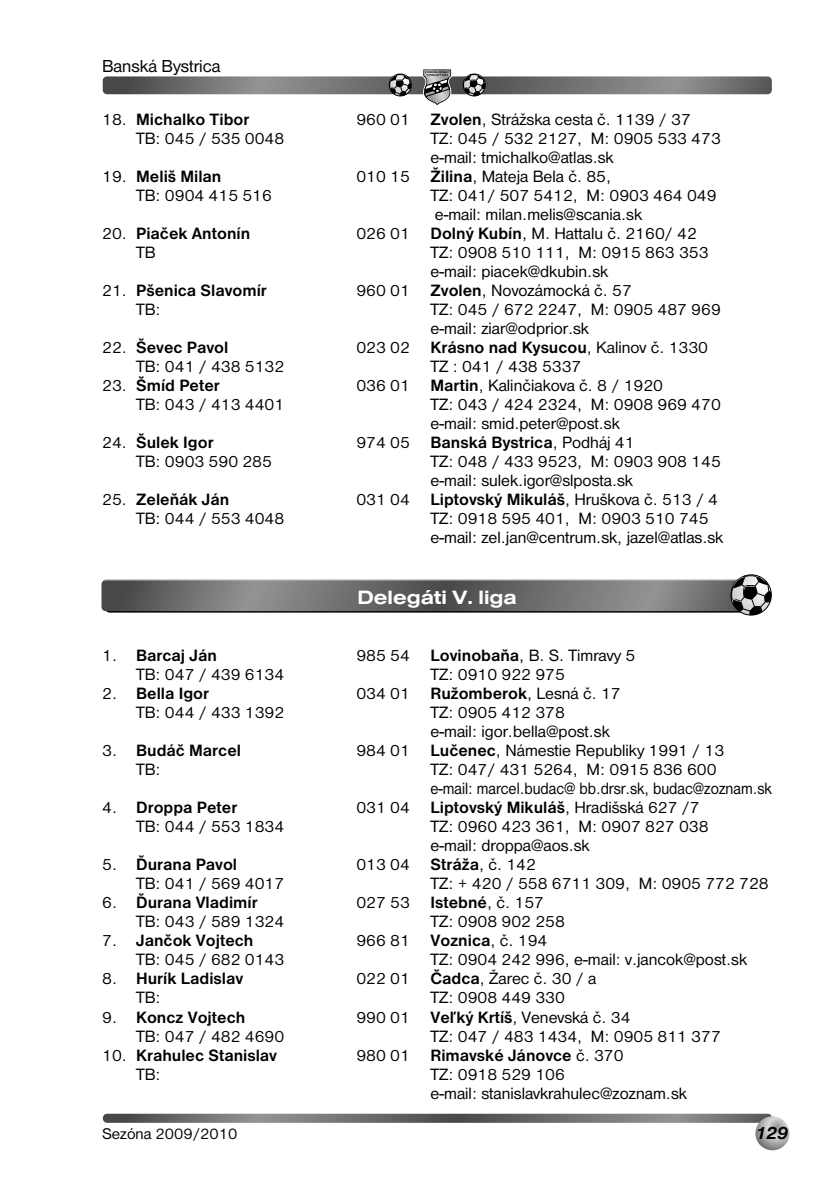
<style>
.page{position:relative;width:840px;height:1191px;background:#fff}
.page>*{position:absolute;margin:0;border:0;box-sizing:border-box;transform-origin:0 0}
.Text_zakladny{font:20px "Nimbus San DEE Bold Exte";color:#fff}
.t1{font:18px "Nimbus San DEE";color:#000}
.t2{font:italic 700 18px "Nimbus San DEE";color:#000}
.Text_zakladny-2{font:17px "Nimbus San DEE";color:#000}
.Text_zakladny-3{font:700 17px "Nimbus San DEE";color:#000}
.Text_zakladny-4{font:17px "Nimbus San DEE";color:#000;scale:.91 1}
.t3{font:16px "Nimbus San DEE";color:#000}
.s1{font-weight:400}
.s2{font-weight:700}
</style>
<div class="page">
<svg style="left:103px;top:1113px;width:668px;height:9px;background:#7a7a7a"></svg>
<svg style="left:755px;top:1116px;width:34px;height:34px"></svg>
<svg style="left:103px;top:76px;width:668px;height:18px;background:#757575"></svg>
<svg style="left:386px;top:73px;width:27px;height:24px"></svg>
<svg style="left:460px;top:73px;width:27px;height:24px"></svg>
<svg style="left:421px;top:69px;width:31px;height:36px"></svg>
<svg style="left:103px;top:574px;width:669px;height:42px"></svg>
<p class="t1" style="left:102px;top:56px;width:120px">Banská Bystrica</p>
<p class="Text_zakladny-3" style="left:102px;top:110px;width:149px"><span class="s1">18.</span> Michalko Tibor</p>
<p class="Text_zakladny-2" style="left:356px;top:110px;width:336px">960 01 <span class="s2">Zvolen</span>, Strážska cesta č. 1139 / 37</p>
<p class="Text_zakladny-2" style="left:136px;top:129px;width:149px">TB: 045 / 535 0048</p>
<p class="Text_zakladny-2" style="left:430px;top:129px;width:292px">TZ: 045 / 532 2127, M: 0905 533 473</p>
<p class="Text_zakladny-2" style="left:430px;top:148px;width:184px">e-mail: tmichalko@atlas.sk</p>
<p class="Text_zakladny-3" style="left:102px;top:167px;width:121px"><span class="s1">19.</span> Meliš Milan</p>
<p class="Text_zakladny-2" style="left:356px;top:167px;width:256px">010 15 <span class="s2">Žilina</span>, Mateja Bela č. 85,</p>
<p class="Text_zakladny-2" style="left:136px;top:186px;width:137px">TB: 0904 415 516</p>
<p class="Text_zakladny-2" style="left:430px;top:186px;width:287px">TZ: 041/ 507 5412, M: 0903 464 049</p>
<p class="Text_zakladny-2" style="left:434px;top:205px;width:209px">e-mail: milan.melis@scania.sk</p>
<p class="Text_zakladny-3" style="left:102px;top:224px;width:149px"><span class="s1">20.</span> Piaček Antonín</p>
<p class="Text_zakladny-2" style="left:356px;top:224px;width:342px">026 01 <span class="s2">Dolný Kubín</span>, M. Hattalu č. 2160/ 42</p>
<p class="Text_zakladny-2" style="left:136px;top:243px;width:21px">TB</p>
<p class="Text_zakladny-2" style="left:430px;top:243px;width:279px">TZ: 0908 510 111, M: 0915 863 353</p>
<p class="Text_zakladny-2" style="left:430px;top:262px;width:179px">e-mail: piacek@dkubin.sk</p>
<p class="Text_zakladny-3" style="left:102px;top:281px;width:166px"><span class="s1">21.</span> Pšenica Slavomír</p>
<p class="Text_zakladny-2" style="left:356px;top:281px;width:277px">960 01 <span class="s2">Zvolen</span>, Novozámocká č. 57</p>
<p class="Text_zakladny-2" style="left:136px;top:300px;width:26px">TB:</p>
<p class="Text_zakladny-2" style="left:430px;top:300px;width:292px">TZ: 045 / 672 2247, M: 0905 487 969</p>
<p class="Text_zakladny-2" style="left:430px;top:319px;width:160px">e-mail: ziar@odprior.sk</p>
<p class="Text_zakladny-3" style="left:102px;top:338px;width:128px"><span class="s1">22.</span> Ševec Pavol</p>
<p class="Text_zakladny-2" style="left:356px;top:338px;width:353px">023 02 <span class="s2">Krásno nad Kysucou</span>, Kalinov č. 1330</p>
<p class="Text_zakladny-2" style="left:136px;top:357px;width:149px">TB: 041 / 438 5132</p>
<p class="Text_zakladny-2" style="left:430px;top:357px;width:152px">TZ : 041 / 438 5337</p>
<p class="Text_zakladny-3" style="left:102px;top:376px;width:119px"><span class="s1">23.</span> Šmíd Peter</p>
<p class="Text_zakladny-2" style="left:356px;top:376px;width:308px">036 01 <span class="s2">Martin</span>, Kalinčiakova č. 8 / 1920</p>
<p class="Text_zakladny-2" style="left:136px;top:395px;width:149px">TB: 043 / 413 4401</p>
<p class="Text_zakladny-2" style="left:430px;top:395px;width:292px">TZ: 043 / 424 2324, M: 0908 969 470</p>
<p class="Text_zakladny-2" style="left:430px;top:414px;width:191px">e-mail: smid.peter@post.sk</p>
<p class="Text_zakladny-3" style="left:102px;top:433px;width:113px"><span class="s1">24.</span> Šulek Igor</p>
<p class="Text_zakladny-2" style="left:356px;top:433px;width:279px">974 05 <span class="s2">Banská Bystrica</span>, Podháj 41</p>
<p class="Text_zakladny-2" style="left:136px;top:452px;width:137px">TB: 0903 590 285</p>
<p class="Text_zakladny-2" style="left:430px;top:452px;width:292px">TZ: 048 / 433 9523, M: 0903 908 145</p>
<p class="Text_zakladny-2" style="left:430px;top:471px;width:204px">e-mail: sulek.igor@slposta.sk</p>
<p class="Text_zakladny-3" style="left:102px;top:490px;width:129px"><span class="s1">25.</span> Zeleňák Ján</p>
<p class="Text_zakladny-2" style="left:356px;top:490px;width:363px">031 04 <span class="s2">Liptovský Mikuláš</span>, Hruškova č. 513 / 4</p>
<p class="Text_zakladny-2" style="left:136px;top:509px;width:149px">TB: 044 / 553 4048</p>
<p class="Text_zakladny-2" style="left:430px;top:509px;width:279px">TZ: 0918 595 401, M: 0903 510 745</p>
<p class="Text_zakladny-2" style="left:430px;top:528px;width:294px">e-mail: zel.jan@centrum.sk, jazel@atlas.sk</p>
<p class="Text_zakladny" style="left:357px;top:586px;width:161px">Delegáti V. liga</p>
<p class="Text_zakladny-3" style="left:102px;top:646px;width:116px"><span class="s1">1.</span> Barcaj Ján</p>
<p class="Text_zakladny-2" style="left:356px;top:646px;width:280px">985 54 <span class="s2">Lovinobaňa</span>, B. S. Timravy 5</p>
<p class="Text_zakladny-2" style="left:136px;top:665px;width:149px">TB: 047 / 439 6134</p>
<p class="Text_zakladny-2" style="left:430px;top:665px;width:136px">TZ: 0910 922 975</p>
<p class="Text_zakladny-3" style="left:102px;top:684px;width:108px"><span class="s1">2.</span> Bella Igor</p>
<p class="Text_zakladny-2" style="left:356px;top:684px;width:266px">034 01 <span class="s2">Ružomberok</span>, Lesná č. 17</p>
<p class="Text_zakladny-2" style="left:136px;top:703px;width:149px">TB: 044 / 433 1392</p>
<p class="Text_zakladny-2" style="left:430px;top:703px;width:136px">TZ: 0905 412 378</p>
<p class="Text_zakladny-2" style="left:430px;top:722px;width:181px">e-mail: igor.bella@post.sk</p>
<p class="Text_zakladny-3" style="left:102px;top:741px;width:140px"><span class="s1">3.</span> Budáč Marcel</p>
<p class="Text_zakladny-2" style="left:356px;top:741px;width:369px">984 01 <span class="s2">Lučenec</span>, Námestie Republiky 1991 / 13</p>
<p class="Text_zakladny-2" style="left:136px;top:760px;width:26px">TB:</p>
<p class="Text_zakladny-2" style="left:430px;top:760px;width:287px">TZ: 047/ 431 5264, M: 0915 836 600</p>
<p class="Text_zakladny-4" style="left:430px;top:779px;width:376px">e-mail: marcel.budac@ bb.drsr.sk, budac@zoznam.sk</p>
<p class="Text_zakladny-3" style="left:102px;top:798px;width:137px"><span class="s1">4.</span> Droppa Peter</p>
<p class="Text_zakladny-2" style="left:356px;top:798px;width:344px">031 04 <span class="s2">Liptovský Mikuláš</span>, Hradišská 627 /7</p>
<p class="Text_zakladny-2" style="left:136px;top:817px;width:149px">TB: 044 / 553 1834</p>
<p class="Text_zakladny-2" style="left:430px;top:817px;width:279px">TZ: 0960 423 361, M: 0907 827 038</p>
<p class="Text_zakladny-2" style="left:430px;top:836px;width:161px">e-mail: droppa@aos.sk</p>
<p class="Text_zakladny-3" style="left:102px;top:855px;width:136px"><span class="s1">5.</span> Ďurana Pavol</p>
<p class="Text_zakladny-2" style="left:356px;top:855px;width:181px">013 04 <span class="s2">Stráža</span>, č. 142</p>
<p class="Text_zakladny-2" style="left:136px;top:874px;width:149px">TB: 041 / 569 4017</p>
<p class="Text_zakladny-2" style="left:430px;top:874px;width:339px">TZ: + 420 / 558 6711 309, M: 0905 772 728</p>
<p class="Text_zakladny-3" style="left:102px;top:893px;width:157px"><span class="s1">6.</span> Ďurana Vladimír</p>
<p class="Text_zakladny-2" style="left:356px;top:893px;width:189px">027 53 <span class="s2">Istebné</span>, č. 157</p>
<p class="Text_zakladny-2" style="left:136px;top:912px;width:149px">TB: 043 / 589 1324</p>
<p class="Text_zakladny-2" style="left:430px;top:912px;width:136px">TZ: 0908 902 258</p>
<p class="Text_zakladny-3" style="left:102px;top:931px;width:153px"><span class="s1">7.</span> Jančok Vojtech</p>
<p class="Text_zakladny-2" style="left:356px;top:931px;width:192px">966 81 <span class="s2">Voznica</span>, č. 194</p>
<p class="Text_zakladny-2" style="left:136px;top:950px;width:149px">TB: 045 / 682 0143</p>
<p class="Text_zakladny-2" style="left:430px;top:950px;width:318px">TZ: 0904 242 996, e-mail: v.jancok@post.sk</p>
<p class="Text_zakladny-3" style="left:102px;top:969px;width:142px"><span class="s1">8.</span> Hurík Ladislav</p>
<p class="Text_zakladny-2" style="left:356px;top:969px;width:241px">022 01 <span class="s2">Čadca</span>, Žarec č. 30 / a</p>
<p class="Text_zakladny-2" style="left:136px;top:988px;width:26px">TB:</p>
<p class="Text_zakladny-2" style="left:430px;top:988px;width:136px">TZ: 0908 449 330</p>
<p class="Text_zakladny-3" style="left:102px;top:1007px;width:144px"><span class="s1">9.</span> Koncz Vojtech</p>
<p class="Text_zakladny-2" style="left:356px;top:1007px;width:275px">990 01 <span class="s2">Veľký Krtíš</span>, Venevská č. 34</p>
<p class="Text_zakladny-2" style="left:136px;top:1026px;width:149px">TB: 047 / 482 4690</p>
<p class="Text_zakladny-2" style="left:430px;top:1026px;width:292px">TZ: 047 / 483 1434, M: 0905 811 377</p>
<p class="Text_zakladny-3" style="left:102px;top:1045px;width:176px"><span class="s1">10.</span> Krahulec Stanislav</p>
<p class="Text_zakladny-3" style="left:356px;top:1045px;width:268px"><span class="s1">980 01</span> Rimavské Jánovce <span class="s1">č. 370</span></p>
<p class="Text_zakladny-2" style="left:136px;top:1064px;width:26px">TB:</p>
<p class="Text_zakladny-2" style="left:430px;top:1064px;width:136px">TZ: 0918 529 106</p>
<p class="Text_zakladny-2" style="left:430px;top:1083px;width:258px">e-mail: stanislavkrahulec@zoznam.sk</p>
<p class="t3" style="left:102px;top:1125px;width:137px">Sezóna 2009/2010</p>
<p class="t2" style="left:754px;top:1122px;width:35px">129</p>
</div>
